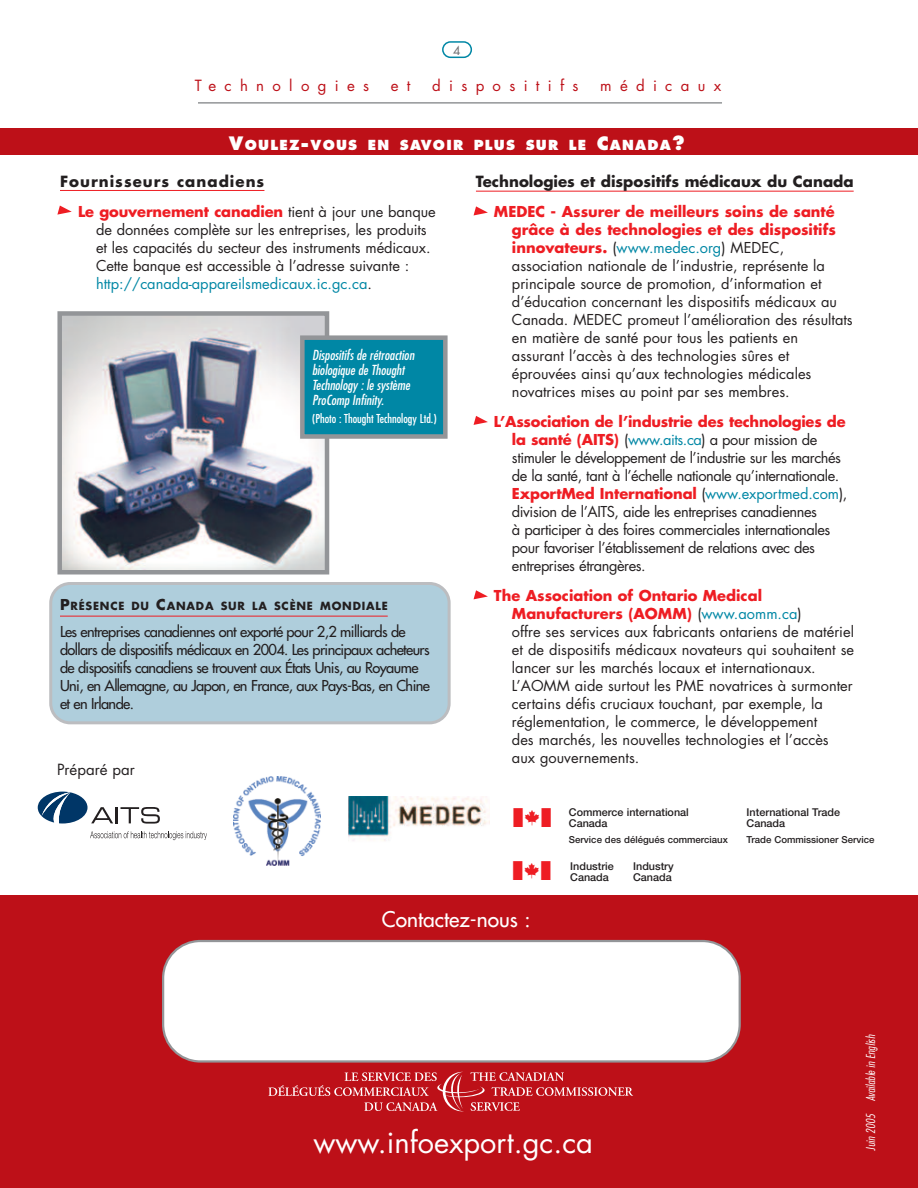
<style>
.page{position:relative;width:918px;height:1188px;background:#fff}
.page>*{position:absolute;margin:0;border:0;box-sizing:border-box;transform-origin:0 0}
.t1{font:29.1px "Futura Std";color:#fff}
.t2{font:28.35px "Military Patriotic P02";color:#ee1d23}
.t3{font:500 21px "Futura Std";color:#fff}
.t4{font:700 15px "Futura Std";color:#231f20}
.t5{font:15px "Futura Std";letter-spacing:.555em;color:#bd1018}
.t6{font:700 15px "Futura Std";letter-spacing:.07em;color:#231f20}
.t7{font:15px "Futura Std";color:#231f20}
.t8{font:14.7px/18px "Futura Std";color:#231f20}
.t9{font:14.7px/18px "Futura Std";letter-spacing:-.03em;color:#231f20}
.t10{font:500 14.7px/18px "Futura Std";letter-spacing:-.04em;color:#231f20}
.t11{font:italic condensed 13.5px/15px "Futura Std";color:#fff}
.t12{font:800 13.5px "Futura Std";letter-spacing:.09em;color:#fff}
.t13{font:condensed 12px "Futura Std";color:#fff}
.t14{font:italic 300 condensed 12px "Futura Std";color:#fff}
.t15{font:12px "Futura Std";color:#6c6d70}
.t16{font:700 10.95px "Futura Std";letter-spacing:.075em;color:#231f20}
.t17{font:500 10.8px/10.8px "Helvetica Neue";color:#231f20}
.t18{font:500 9.6px "Helvetica Neue";color:#231f20}
.s1{font-size:18px}
.s2{font-weight:700;color:#ee1d23}
.s3{color:#0087a5}
.s4{font-size:14.7px}
</style>
<div class="page">
<svg style="left:49px;top:582px;width:402px;height:142px;background:#b0cdda"></svg>
<div style="left:0;top:128px;width:918px;height:27px;background:#bd1018"></div>
<hr style="left:198px;top:102px;width:524px;height:2px;background:#939598">
<svg style="left:442px;top:41px;width:30px;height:17px"></svg>
<hr style="left:60px;top:190px;width:204px;height:1px;background:#ee1d23">
<hr style="left:60px;top:616px;width:328px;height:1px;background:#ee1d23">
<hr style="left:476px;top:191px;width:378px;height:1px;background:#ee1d23">
<svg style="left:57px;top:206px;width:15px;height:9px"></svg>
<svg style="left:474px;top:206px;width:14px;height:9px"></svg>
<svg style="left:474px;top:416px;width:14px;height:9px"></svg>
<svg style="left:474px;top:590px;width:14px;height:9px"></svg>
<div style="left:0;top:895px;width:918px;height:293px;background:#bd1018"></div>
<svg style="left:162px;top:940px;width:579px;height:123px;background:#f9f5f5"></svg>
<svg style="left:38px;top:792px;width:122px;height:32px"></svg>
<svg style="left:90px;top:831px;width:117px;height:9px"></svg>
<img style="left:349px;top:797px;width:141px;height:44px">
<img style="left:234px;top:777px;width:86px;height:88px">
<img style="left:62px;top:316px;width:262px;height:253px">
<div style="left:57px;top:311px;width:272px;height:263px;border:4px solid #939598"></div>
<div style="left:302px;top:338px;width:143px;height:98px;background:#0087a5"></div>
<div style="left:300px;top:335px;width:148px;height:104px;border:4px solid #939598"></div>
<svg style="left:268px;top:1072px;width:365px;height:39px"></svg>
<p class="t15" style="left:453px;top:45px;width:9px">4</p>
<p class="t5" style="left:195px;top:78px;width:176px">Technologies</p>
<p class="t5" style="left:391px;top:78px;width:21px">e t</p>
<p class="t5" style="left:432px;top:78px;width:148px">dispositifs</p>
<p class="t5" style="left:600px;top:78px;width:123px">médicaux</p>
<p class="t12" style="left:229px;top:139px;width:457px"><span class="s1">V</span>OULEZ<span class="s1">-</span>VOUS EN SAVOIR PLUS SUR LE <span class="s1">C</span>ANADA<span class="s1">?</span></p>
<p class="t6" style="left:60px;top:174px;width:206px">Fournisseurs canadiens</p>
<p class="t8" style="left:96px;top:204px;width:341px;text-indent:-18px"><span class="s2">Le gouvernement canadien</span> tient à jour une banque de données complète sur les entreprises, les produits et les capacités du secteur des instruments médicaux.<br>Cette banque est accessible à l’adresse suivante : <span class="s3">http://canada-appareilsmedicaux.ic.gc.ca</span>.</p>
<p class="t11" style="left:312px;top:348px;width:104px">Dispositifs de rétroaction biologique de Thought<br>Technology : le système<br>ProComp Infinity.</p>
<p class="t13" style="left:312px;top:413px;width:126px">(Photo : Thought Technology Ltd.)</p>
<p class="t16" style="left:60px;top:601px;width:329px"><span class="s4">P</span>RÉSENCE DU <span class="s4">C</span>ANADA SUR LA SCÈNE MONDIALE</p>
<p class="t10" style="left:60px;top:623px;width:371px">Les entreprises canadiennes ont exporté pour 2,2 milliards de dollars de dispositifs médicaux en 2004. Les principaux acheteurs de dispositifs canadiens se trouvent aux États Unis, au Royaume Uni, en Allemagne, au Japon, en France, aux Pays-Bas, en Chine et en Irlande.</p>
<p class="t7" style="left:57px;top:762px;width:79px">Préparé par</p>
<p class="t4" style="left:476px;top:175px;width:379px">Technologies et dispositifs médicaux du Canada</p>
<p class="t8" style="left:512px;top:204px;width:342px;text-indent:-18px"><span class="s2">MEDEC - Assurer de meilleurs soins de santé grâce à des technologies et des dispositifs innovateurs.</span> (<span class="s3">www.medec.org</span>) MEDEC, association nationale de l’industrie, représente la principale source de promotion, d’information et d’éducation concernant les dispositifs médicaux au Canada. MEDEC promeut l’amélioration des résultats en matière de santé pour tous les patients en assurant l’accès à des technologies sûres et éprouvées ainsi qu’aux technologies médicales novatrices mises au point par ses membres.</p>
<p class="t9" style="left:512px;top:414px;width:337px;text-indent:-18px"><span class="s2">L’Association de l’industrie des technologies de la santé (AITS)</span> (<span class="s3">www.aits.ca</span>) a pour mission de stimuler le développement de l’industrie sur les marchés de la santé, tant à l’échelle nationale qu’internationale.<br><span class="s2">ExportMed International</span> (<span class="s3">www.exportmed.com</span>), division de l’AITS, aide les entreprises canadiennes<br>à participer à des foires commerciales internationales pour favoriser l’établissement de relations avec des entreprises étrangères.</p>
<p class="t8" style="left:512px;top:588px;width:344px;text-indent:-18px"><span class="s2">The Association of Ontario Medical Manufacturers (AOMM)</span> (<span class="s3">www.aomm.ca</span>)<br>offre ses services aux fabricants ontariens de matériel et de dispositifs médicaux novateurs qui souhaitent se lancer sur les marchés locaux et internationaux.<br>L’AOMM aide surtout les PME novatrices à surmonter certains défis cruciaux touchant, par exemple, la réglementation, le commerce, le développement<br>des marchés, les nouvelles technologies et l’accès aux gouvernements.</p>
<h2 class="t2" style="left:514px;top:800px;width:39px">u</h2>
<p class="t17" style="left:747px;top:808px;width:95px">International Trade<br>Canada</p>
<p class="t18" style="left:747px;top:837px;width:129px">Trade Commissioner Service</p>
<p class="t17" style="left:569px;top:808px;width:121px">Commerce international<br>Canada</p>
<p class="t18" style="left:569px;top:837px;width:161px">Service des délégués commerciaux</p>
<h2 class="t2" style="left:514px;top:854px;width:39px">u</h2>
<p class="t17" style="left:633px;top:861px;width:42px;line-height:11.2px">Industry<br>Canada</p>
<p class="t17" style="left:570px;top:861px;width:45px;line-height:11.2px">Industrie<br>Canada</p>
<h3 class="t3" style="left:382px;top:909px;width:150px">Contactez-nous :</h3>
<h1 class="t1" style="left:313px;top:1129px;width:281px">www.infoexport.gc.ca</h1>
<p class="t14" style="left:866px;top:1151px;width:117px;rotate:-90deg">Juin 2005 Available in English</p>
</div>
